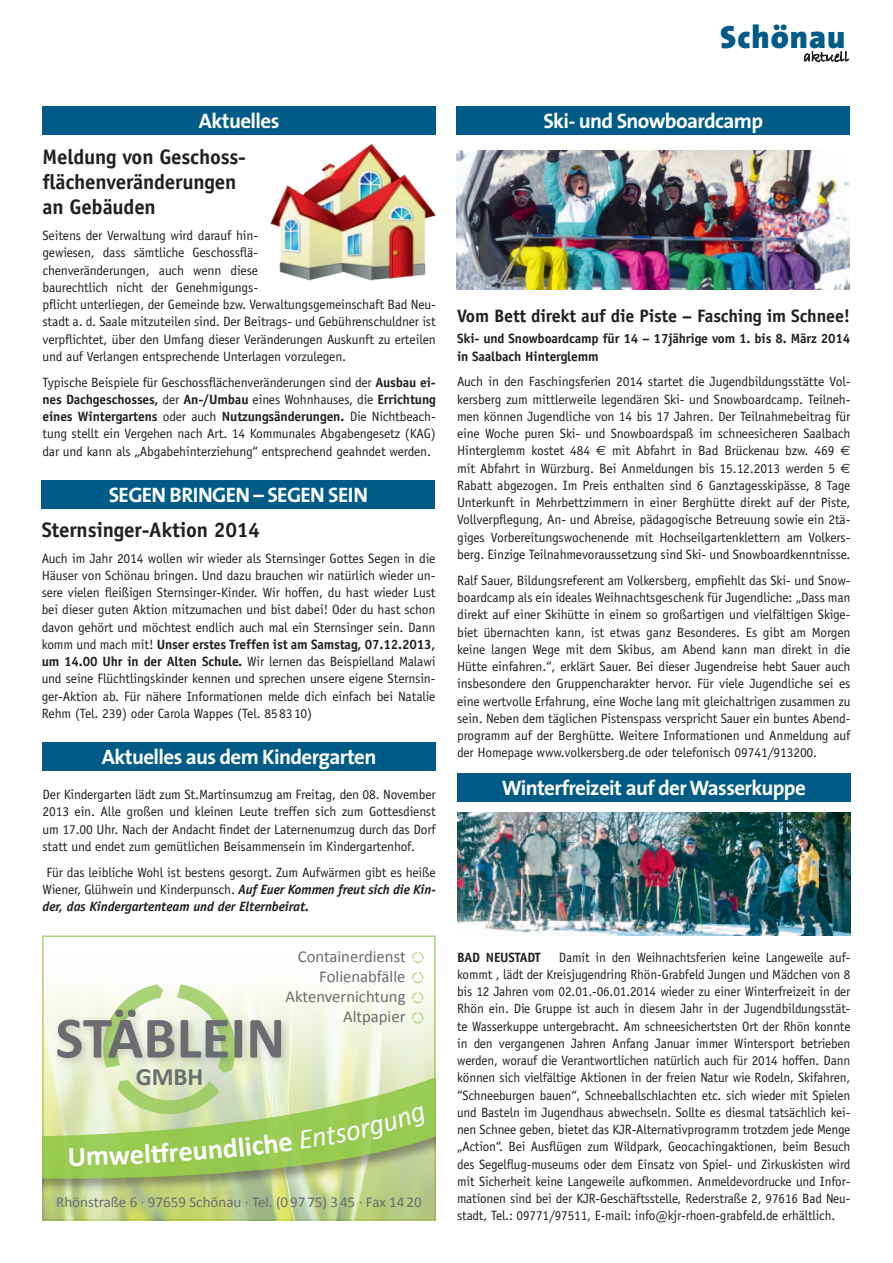
<style>
.page{position:relative;width:893px;height:1263px;background:#fff}
.page>*{position:absolute;margin:0;border:0;box-sizing:border-box;transform-origin:0 0}
.t1{font:700 59.1px "Calibri";color:#6c6d70}
.t2{font:900 32.25px "The Sans";letter-spacing:.03em;color:#005c86}
.t3{font:700 28.35px "Calibri";color:#fff}
.t4{font:700 25.05px "Calibri";color:#6c6d70}
.t5{font:700 21px "The Sans";letter-spacing:-.03em;color:#fff}
.t6{font:700 21px/25.2px "Officina Sans";letter-spacing:-.01em;color:#231f20}
.t7{font:700 18px "Officina Sans";letter-spacing:-.01em;color:#231f20}
.t8{font:16.65px/20.1px "Calibri";color:#6c6d70;text-align:right}
.t9{font:15px "Calibri";color:#6c6d70}
.t10{font:13.5px/17.2px "Officina Sans";letter-spacing:-.01em;color:#231f20;text-align:justify}
.t11{font:700 13.5px/17.2px "Officina Sans";letter-spacing:-.01em;color:#231f20}
.s1{font-weight:700}
.s2{font-weight:700;font-style:italic}
.s3{font-family:"Euro Sans"}
</style>
<div class="page">
<svg style="left:804px;top:51px;width:45px;height:11px"></svg>
<div style="left:43px;top:742px;width:393px;height:29px;background:#005c86"></div>
<div style="left:42px;top:480px;width:393px;height:29px;background:#005c86"></div>
<img style="left:42px;top:953px;width:394px;height:267px">
<svg style="left:42px;top:1039px;width:394px;height:155px;background:#c7d79d"></svg>
<svg style="left:177px;top:984px;width:58px;height:89px"></svg>
<svg style="left:103px;top:984px;width:60px;height:20px"></svg>
<div style="left:52px;top:1004px;width:240px;height:65px;background:#231f20;opacity:.2"></div>
<svg style="left:412px;top:952px;width:11px;height:11px"></svg>
<svg style="left:412px;top:972px;width:11px;height:11px"></svg>
<svg style="left:412px;top:992px;width:11px;height:11px"></svg>
<svg style="left:412px;top:1012px;width:11px;height:11px"></svg>
<div style="left:43px;top:106px;width:393px;height:29px;background:#005c86"></div>
<img style="left:271px;top:144px;width:165px;height:136px">
<div style="left:457px;top:106px;width:393px;height:29px;background:#005c86"></div>
<img style="left:457px;top:150px;width:393px;height:140px">
<div style="left:457px;top:773px;width:393px;height:28px;background:#005c86"></div>
<img style="left:457px;top:813px;width:393px;height:122px">
<svg style="left:69px;top:1080px;width:359px;height:86px;background:#b3d480"></svg>
<h2 class="t2" style="left:720px;top:10px;width:126px">Schönau</h2>
<h3 class="t5" style="left:199px;top:104px;width:82px">Aktuelles</h3>
<h3 class="t5" style="left:543px;top:103px;width:221px">Ski- und Snowboardcamp</h3>
<h3 class="t6" style="left:43px;top:144px;width:205px">Meldung von Geschoss&shy;flächenveränderungen an Gebäuden</h3>
<p class="t10" style="left:43px;top:227px;width:395px;text-align:left">Seitens der Verwaltung wird darauf hin-<br>gewiesen, dass sämtliche Geschossflä-<br>chenveränderungen, auch wenn diese<br>baurechtlich nicht der Genehmigungs-<br>pflicht unterliegen, der Gemeinde bzw. Verwaltungsgemeinschaft Bad Neu&shy;stadt a. d. Saale mitzuteilen sind. Der Beitrags- und Gebührenschuldner ist verpflichtet, über den Umfang dieser Veränderungen Auskunft zu erteilen und auf Verlangen entsprechende Unterlagen vorzulegen.</p>
<p class="t10" style="left:43px;top:373px;width:395px">Typische Beispiele für Geschossflächenveränderungen sind der <span class="s1">Ausbau ei&shy;nes Dachgeschosses,</span> der <span class="s1">An-/Umbau</span> eines Wohnhauses, die <span class="s1">Errichtung eines Wintergartens</span> oder auch <span class="s1">Nutzungsänderungen.</span> Die Nichtbeach&shy;tung stellt ein Vergehen nach Art. 14 Kommunales Abgabengesetz (KAG) dar und kann als „Abgabehinterziehung“ entsprechend geahndet werden.</p>
<h3 class="t5" style="left:109px;top:477px;width:261px">SEGEN BRINGEN – SEGEN SEIN</h3>
<h3 class="t6" style="left:42px;top:517px;width:220px">Sternsinger-Aktion 2014</h3>
<p class="t10" style="left:42px;top:549px;width:395px">Auch im Jahr 2014 wollen wir wieder als Sternsinger Gottes Segen in die Häuser von Schönau bringen. Und dazu brauchen wir natürlich wieder un&shy;sere vielen fleißigen Sternsinger-Kinder. Wir hoffen, du hast wieder Lust bei dieser guten Aktion mitzumachen und bist dabei! Oder du hast schon davon gehört und möchtest endlich auch mal ein Sternsinger sein. Dann komm und mach mit! <span class="s1">Unser erstes Treffen ist am Samstag, 07.12.2013, um 14.00 Uhr in der Alten Schule.</span> Wir lernen das Beispielland Malawi und seine Flüchtlingskinder kennen und sprechen unsere eigene Sternsin&shy;ger-Aktion ab. Für nähere Informationen melde dich einfach bei Natalie Rehm (Tel. 239) oder Carola Wappes (Tel. 858310)</p>
<h3 class="t5" style="left:102px;top:739px;width:276px">Aktuelles aus dem Kindergarten</h3>
<p class="t10" style="left:43px;top:786px;width:395px">Der Kindergarten lädt zum St.Martinsumzug am Freitag, den 08. November 2013 ein. Alle großen und kleinen Leute treffen sich zum Gottesdienst um 17.00 Uhr. Nach der Andacht findet der Laternenumzug durch das Dorf statt und endet zum gemütlichen Beisammensein im Kindergartenhof.</p>
<p class="t10" style="left:43px;top:863px;width:395px;text-indent:4px">Für das leibliche Wohl ist bestens gesorgt. Zum Aufwärmen gibt es heiße Wiener, Glühwein und Kinderpunsch. <span class="s2">Auf Euer Kommen freut sich die Kin&shy;der, das Kindergartenteam und der Elternbeirat.</span></p>
<p class="t8" style="left:285px;top:946px;width:122px">Containerdienst<br>Folienabfälle<br>Aktenvernichtung<br>Altpapier</p>
<h1 class="t1" style="left:55px;top:1001px;width:231px">STÄBLEIN</h1>
<h3 class="t4" style="left:136px;top:1061px;width:69px">GMBH</h3>
<h3 class="t3" style="left:129px;top:1137px;width:51px;rotate:-3deg">eltr</h3>
<p class="t9" style="left:56px;top:1193px;width:367px">Rhönstraße 6 · 97659 Schönau · Tel. (0 9775) 345 · Fax 1420</p>
<h3 class="t7" style="left:457px;top:305px;width:395px">Vom Bett direkt auf die Piste – Fasching im Schnee!</h3>
<p class="t11" style="left:457px;top:330px;width:395px">Ski- und Snowboardcamp für 14 – 17jährige vom 1. bis 8. März 2014 in Saalbach Hinterglemm</p>
<p class="t10" style="left:457px;top:373px;width:395px">Auch in den Faschingsferien 2014 startet die Jugendbildungsstätte Vol&shy;kersberg zum mittlerweile legendären Ski- und Snowboardcamp. Teilneh&shy;men können Jugendliche von 14 bis 17 Jahren. Der Teilnahmebeitrag für eine Woche puren Ski- und Snowboardspaß im schneesicheren Saalbach Hinterglemm kostet 484 <span class="s3">€</span> mit Abfahrt in Bad Brückenau bzw. 469 <span class="s3">€ </span>mit Abfahrt in Würzburg. Bei Anmeldungen bis 15.12.2013 werden 5 <span class="s3">€ </span>Rabatt abgezogen. Im Preis enthalten sind 6 Ganztagesskipässe, 8 Tage Unterkunft in Mehrbettzimmern in einer Berghütte direkt auf der Piste, Vollverpflegung, An- und Abreise, pädagogische Betreuung sowie ein 2tä&shy;giges Vorbereitungswochenende mit Hochseilgartenklettern am Volkers&shy;berg. Einzige Teilnahmevoraussetzung sind Ski- und Snowboardkenntnisse.</p>
<p class="t10" style="left:457px;top:572px;width:395px">Ralf Sauer, Bildungsreferent am Volkersberg, empfiehlt das Ski- und Snow&shy;boardcamp als ein ideales Weihnachtsgeschenk für Jugendliche: „Dass man direkt auf einer Skihütte in einem so großartigen und vielfältigen Skige&shy;biet übernachten kann, ist etwas ganz Besonderes. Es gibt am Morgen keine langen Wege mit dem Skibus, am Abend kann man direkt in die Hütte einfahren.“, erklärt Sauer. Bei dieser Jugendreise hebt Sauer auch insbesondere den Gruppencharakter hervor. Für viele Jugendliche sei es eine wertvolle Erfahrung, eine Woche lang mit gleichaltrigen zusammen zu sein. Neben dem täglichen Pistenspass verspricht Sauer ein buntes Abend&shy;programm auf der Berghütte. Weitere Informationen und Anmeldung auf der Homepage www.volkersberg.de oder telefonisch 09741/913200.</p>
<h3 class="t5" style="left:502px;top:770px;width:306px">Winterfreizeit auf der Wasserkuppe</h3>
<p class="t10" style="left:457px;top:948px;width:395px;text-indent:102px">Damit in den Weihnachtsferien keine Langeweile auf&shy;kommt , lädt der Kreisjugendring Rhön-Grabfeld Jungen und Mädchen von 8 bis 12 Jahren vom 02.01.-06.01.2014 wieder zu einer Winterfreizeit in der Rhön ein. Die Gruppe ist auch in diesem Jahr in der Jugendbildungsstät&shy;te Wasserkuppe untergebracht. Am schneesichertsten Ort der Rhön konnte in den vergangenen Jahren Anfang Januar immer Wintersport betrieben werden, worauf die Verantwortlichen natürlich auch für 2014 hoffen. Dann können sich vielfältige Aktionen in der freien Natur wie Rodeln, Skifahren, “Schneeburgen bauen“, Schneeballschlachten etc. sich wieder mit Spielen und Basteln im Jugendhaus abwechseln. Sollte es diesmal tatsächlich kei&shy;nen Schnee geben, bietet das KJR-Alternativprogramm trotzdem jede Menge „Action“. Bei Ausflügen zum Wildpark, Geocachingaktionen, beim Besuch des Segelflug-museums oder dem Einsatz von Spiel- und Zirkuskisten wird mit Sicherheit keine Langeweile aufkommen. Anmeldevordrucke und Infor&shy;mationen sind bei der KJR-Geschäftsstelle, Rederstraße 2, 97616 Bad Neu&shy;stadt, Tel.: 09771/97511, E-mail: info@kjr-rhoen-grabfeld.de erhältlich.</p>
<p class="t11" style="left:457px;top:948px;width:45px">Bad Neustadt</p>
</div>
